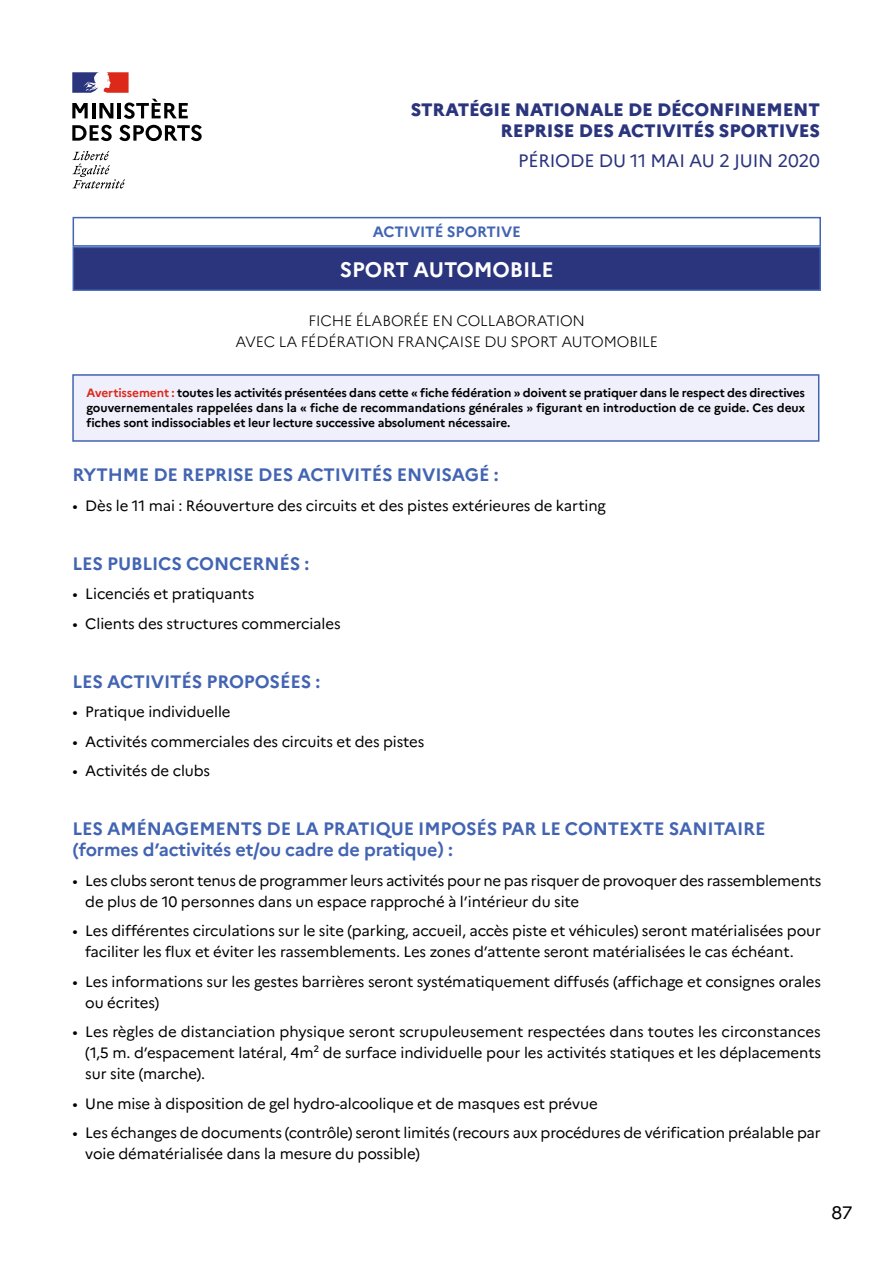
<style>
.page{position:relative;width:893px;height:1263px;background:#fff}
.page>*{position:absolute;margin:0;border:0;box-sizing:border-box;transform-origin:0 0}
.Heading_SPORT{font:700 21px "Marianne";letter-spacing:-.01em;color:#fff}
.TEXTE{font:700 18px/21px "Marianne";letter-spacing:-.01em;color:#4264b2}
.t1{font:800 18px/21px "Marianne";letter-spacing:-.01em;color:#2b357d;text-align:right}
.t2{font:18px "Marianne";letter-spacing:-.01em;color:#2b357d}
.t3{font:18px "Marianne";color:#000}
.t4{font:15px/21px "Marianne";letter-spacing:-.01em;color:#000}
.TEXTE-2{font:300 15px/21px "Marianne";letter-spacing:-.01em;color:#000;text-align:center}
.t5{font:700 15px "Marianne";letter-spacing:-.01em;color:#4264b2}
.t6{font:700 12px/15px "Marianne";letter-spacing:-.01em;color:#000;text-align:justify}
.s1{color:#dc291a}
</style>
<div class="page">
<div style="left:73px;top:217px;width:748px;height:30px;border:2px solid #4264b2"></div>
<div style="left:73px;top:375px;width:746px;height:66px;background:#eff0fc"></div>
<div style="left:72px;top:374px;width:747px;height:68px;border:2px solid #4264b2"></div>
<svg style="left:72px;top:103px;width:16px;height:15px"></svg>
<hr style="left:92px;top:103px;width:3px;height:15px;background:#000">
<svg style="left:99px;top:103px;width:14px;height:15px"></svg>
<hr style="left:118px;top:103px;width:3px;height:15px;background:#000">
<svg style="left:124px;top:99px;width:64px;height:20px"></svg>
<svg style="left:72px;top:125px;width:40px;height:16px"></svg>
<svg style="left:119px;top:125px;width:83px;height:16px"></svg>
<svg style="left:72px;top:151px;width:53px;height:38px"></svg>
<svg style="left:72px;top:72px;width:57px;height:21px"></svg>
<div style="left:73px;top:247px;width:747px;height:43px;background:#2b357d"></div>
<div style="left:73px;top:247px;width:748px;height:44px;border:2px solid #4264b2"></div>
<p class="t1" style="left:411px;top:99px;width:411px">STRATÉGIE NATIONALE DE DÉCONFINEMENT<br>REPRISE DES ACTIVITÉS SPORTIVES</p>
<p class="t2" style="left:518px;top:149px;width:303px">PÉRIODE DU 11 MAI AU 2 JUIN 2020</p>
<p class="t5" style="left:373px;top:223px;width:150px">ACTIVITÉ SPORTIVE</p>
<p class="Heading_SPORT" style="left:340px;top:256px;width:215px">SPORT AUTOMOBILE</p>
<p class="TEXTE-2" style="left:236px;top:310px;width:424px">FICHE ÉLABORÉE EN COLLABORATION<br>AVEC LA FÉDÉRATION FRANÇAISE DU SPORT AUTOMOBILE</p>
<p class="t6" style="left:87px;top:386px;width:720px"><span class="s1">Avertissement :</span> toutes les activités présentées dans cette « fiche fédération » doivent se pratiquer dans le respect des directives gouvernementales rappelées dans la « fiche de recommandations générales » figurant en introduction de ce guide. Ces deux fiches sont indissociables et leur lecture successive absolument nécessaire.</p>
<p class="TEXTE" style="left:73px;top:464px;width:427px">RYTHME DE REPRISE DES ACTIVITÉS ENVISAGÉ :</p>
<p class="t4" style="left:73px;top:495px;width:535px">• Dès le 11 mai : Réouverture des circuits et des pistes extérieures de karting</p>
<p class="TEXTE" style="left:73px;top:553px;width:238px">LES PUBLICS CONCERNÉS :</p>
<p class="t4" style="left:73px;top:583px;width:183px">• Licenciés et pratiquants</p>
<p class="t4" style="left:73px;top:613px;width:270px">• Clients des structures commerciales</p>
<p class="TEXTE" style="left:73px;top:671px;width:249px">LES ACTIVITÉS PROPOSÉES :</p>
<p class="t4" style="left:73px;top:701px;width:159px">• Pratique individuelle</p>
<p class="t4" style="left:73px;top:731px;width:353px">• Activités commerciales des circuits et des pistes</p>
<p class="t4" style="left:73px;top:760px;width:139px">• Activités de clubs</p>
<p class="TEXTE" style="left:73px;top:818px;width:694px">LES AMÉNAGEMENTS DE LA PRATIQUE IMPOSÉS PAR LE CONTEXTE SANITAIRE (formes d’activités et/ou cadre de pratique) :</p>
<p class="t4" style="left:85px;top:870px;width:738px;text-indent:-13px">• Les clubs seront tenus de programmer leurs activités pour ne pas risquer de provoquer des rassemblements de plus de 10 personnes dans un espace rapproché à l’intérieur du site</p>
<p class="t4" style="left:85px;top:920px;width:737px;text-indent:-13px">• Les différentes circulations sur le site (parking, accueil, accès piste et véhicules) seront matérialisées pour faciliter les flux et éviter les rassemblements. Les zones d’attente seront matérialisées le cas échéant.</p>
<p class="t4" style="left:85px;top:971px;width:737px;text-indent:-13px">• Les informations sur les gestes barrières seront systématiquement diffusés (affichage et consignes orales ou écrites)</p>
<p class="t4" style="left:85px;top:1021px;width:737px;text-align:justify;text-indent:-13px">• Les règles de distanciation physique seront scrupuleusement respectées dans toutes les circonstances (1,5 m. d’espacement latéral, 4m² de surface individuelle pour les activités statiques et les déplacements sur site (marche).</p>
<p class="t4" style="left:73px;top:1093px;width:527px">• Une mise à disposition de gel hydro-alcoolique et de masques est prévue</p>
<p class="t4" style="left:85px;top:1122px;width:737px;text-indent:-13px">• Les échanges de documents (contrôle) seront limités (recours aux procédures de vérification préalable par voie dématérialisée dans la mesure du possible)</p>
<p class="t3" style="left:831px;top:1201px;width:23px">87</p>
</div>
